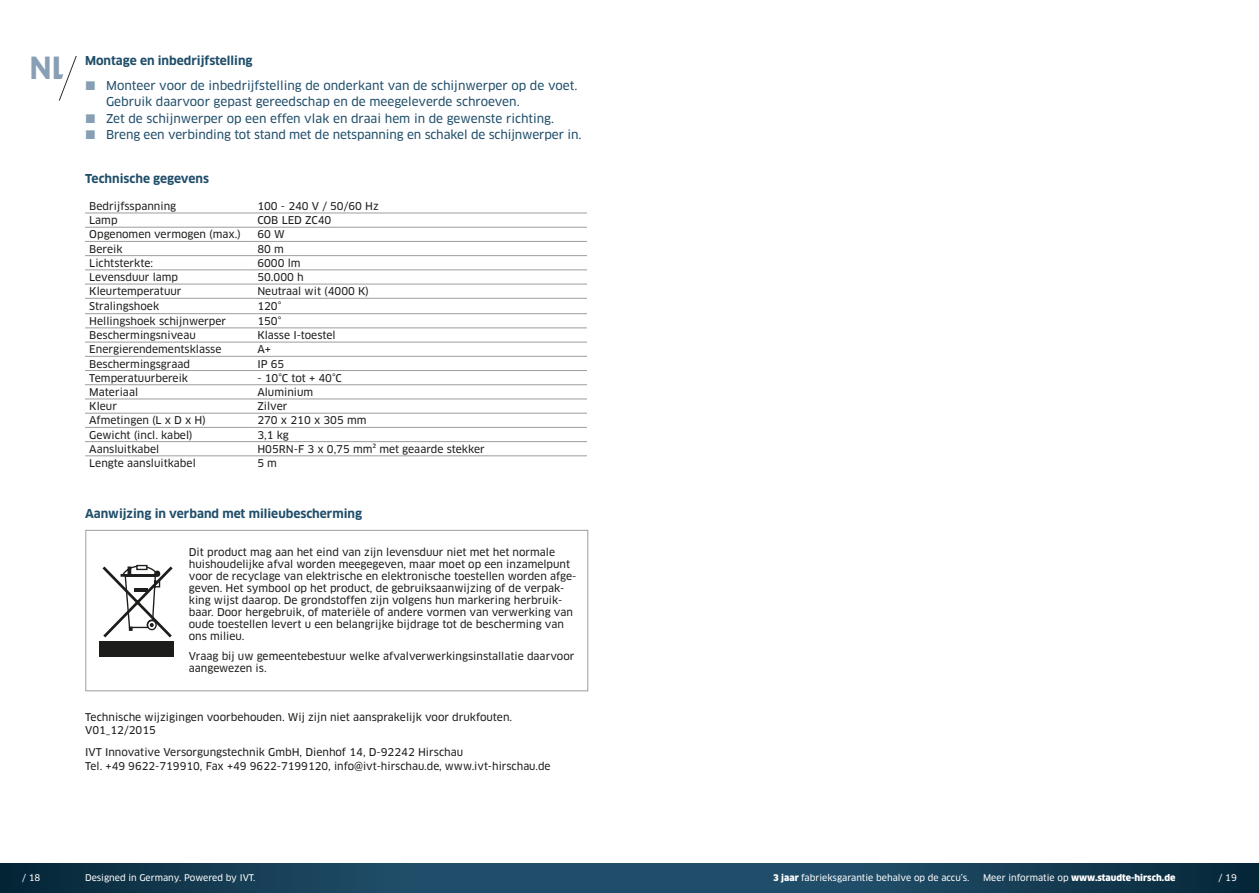
<style>
.page{position:relative;width:1259px;height:893px;background:#fff}
.page>*{position:absolute;margin:0;border:0;box-sizing:border-box;transform-origin:0 0}
.t1{font:700 29.85px "Clan OT";color:#879eb4}
.t2{font:12px/16.5px "Clan OT News";color:#204e6a}
.t3{font:700 12px "Clan OT";color:#204e6a}
.t4{font:10.5px/12px "Clan OT News";color:#1d1d1b}
.t5{font:9px "Clan OT News";color:#fff}
.t6{font:900 9px "Clan OT";color:#fff}
.s1{font-family:"Clan OT";font-weight:900}
.s2{font-family:"Clan OT News";font-weight:400}
</style>
<div class="page">
<svg style="left:0;top:863px;width:1259px;height:30px;background:#174159"></svg>
<svg style="left:59px;top:56px;width:18px;height:45px"></svg>
<hr style="left:85px;top:213px;width:168px;height:1px;background:#9d9d9d">
<hr style="left:253px;top:213px;width:334px;height:1px;background:#9d9d9d">
<hr style="left:85px;top:227px;width:168px;height:1px;background:#9d9d9d">
<hr style="left:253px;top:227px;width:334px;height:1px;background:#9d9d9d">
<hr style="left:85px;top:241px;width:168px;height:1px;background:#9d9d9d">
<hr style="left:253px;top:241px;width:334px;height:1px;background:#9d9d9d">
<hr style="left:85px;top:255px;width:168px;height:1px;background:#9d9d9d">
<hr style="left:253px;top:255px;width:334px;height:1px;background:#9d9d9d">
<hr style="left:85px;top:269px;width:168px;height:1px;background:#9d9d9d">
<hr style="left:253px;top:269px;width:334px;height:1px;background:#9d9d9d">
<hr style="left:85px;top:284px;width:168px;height:1px;background:#9d9d9d">
<hr style="left:253px;top:284px;width:334px;height:1px;background:#9d9d9d">
<hr style="left:85px;top:298px;width:168px;height:1px;background:#9d9d9d">
<hr style="left:253px;top:298px;width:334px;height:1px;background:#9d9d9d">
<hr style="left:85px;top:313px;width:168px;height:1px;background:#9d9d9d">
<hr style="left:253px;top:313px;width:334px;height:1px;background:#9d9d9d">
<hr style="left:85px;top:327px;width:168px;height:1px;background:#9d9d9d">
<hr style="left:253px;top:327px;width:334px;height:1px;background:#9d9d9d">
<hr style="left:85px;top:342px;width:168px;height:1px;background:#9d9d9d">
<hr style="left:253px;top:342px;width:334px;height:1px;background:#9d9d9d">
<hr style="left:85px;top:356px;width:168px;height:1px;background:#9d9d9d">
<hr style="left:253px;top:356px;width:334px;height:1px;background:#9d9d9d">
<hr style="left:85px;top:370px;width:168px;height:1px;background:#9d9d9d">
<hr style="left:253px;top:370px;width:334px;height:1px;background:#9d9d9d">
<hr style="left:85px;top:384px;width:168px;height:1px;background:#9d9d9d">
<hr style="left:253px;top:384px;width:334px;height:1px;background:#9d9d9d">
<hr style="left:85px;top:399px;width:168px;height:1px;background:#9d9d9d">
<hr style="left:253px;top:399px;width:334px;height:1px;background:#9d9d9d">
<hr style="left:85px;top:413px;width:168px;height:1px;background:#9d9d9d">
<hr style="left:253px;top:413px;width:334px;height:1px;background:#9d9d9d">
<hr style="left:85px;top:427px;width:168px;height:1px;background:#9d9d9d">
<hr style="left:253px;top:427px;width:334px;height:1px;background:#9d9d9d">
<hr style="left:85px;top:441px;width:168px;height:1px;background:#9d9d9d">
<hr style="left:253px;top:441px;width:334px;height:1px;background:#9d9d9d">
<hr style="left:85px;top:455px;width:168px;height:1px;background:#9d9d9d">
<hr style="left:253px;top:455px;width:334px;height:1px;background:#9d9d9d">
<svg style="left:102px;top:564px;width:71px;height:74px"></svg>
<hr style="left:134px;top:589px;width:14px;height:3px;background:#1d1d1b">
<div style="left:99px;top:641px;width:75px;height:15px;background:#1d1d1b"></div>
<div style="left:85px;top:530px;width:503px;height:161px;border:1px solid #9d9d9d"></div>
<h1 class="t1" style="left:30px;top:51px;width:41px">NL</h1>
<p class="t3" style="left:85px;top:53px;width:169px">Montage en inbedrijfstelling</p>
<p class="t2" style="left:106px;top:77px;width:477px">Monteer voor de inbedrijfstelling de onderkant van de schijnwerper op de voet.<br>Gebruik daarvoor gepast gereedschap en de meegeleverde schroeven.<br>Zet de schijnwerper op een effen vlak en draai hem in de gewenste richting.<br>Breng een verbinding tot stand met de netspanning en schakel de schijnwerper in.</p>
<p class="t3" style="left:85px;top:171px;width:125px">Technische gegevens</p>
<p class="t4" style="left:89px;top:200px;width:88px">Bedrijfsspanning</p>
<p class="t4" style="left:257px;top:200px;width:123px">100 - 240 V / 50/60 Hz</p>
<p class="t4" style="left:89px;top:214px;width:30px">Lamp</p>
<p class="t4" style="left:257px;top:214px;width:76px">COB LED ZC40</p>
<p class="t4" style="left:89px;top:229px;width:153px">Opgenomen vermogen (max.)</p>
<p class="t4" style="left:257px;top:229px;width:29px">60 W</p>
<p class="t4" style="left:89px;top:243px;width:35px">Bereik</p>
<p class="t4" style="left:257px;top:243px;width:28px">80 m</p>
<p class="t4" style="left:89px;top:257px;width:65px">Lichtsterkte:</p>
<p class="t4" style="left:257px;top:257px;width:45px">6000 lm</p>
<p class="t4" style="left:89px;top:271px;width:90px">Levensduur lamp</p>
<p class="t4" style="left:257px;top:271px;width:48px">50.000 h</p>
<p class="t4" style="left:89px;top:285px;width:94px">Kleurtemperatuur</p>
<p class="t4" style="left:257px;top:285px;width:113px">Neutraal wit (4000 K)</p>
<p class="t4" style="left:89px;top:300px;width:71px">Stralingshoek</p>
<p class="t4" style="left:257px;top:300px;width:26px">120°</p>
<p class="t4" style="left:89px;top:315px;width:138px">Hellingshoek schijnwerper</p>
<p class="t4" style="left:257px;top:315px;width:26px">150°</p>
<p class="t4" style="left:89px;top:329px;width:108px">Beschermingsniveau</p>
<p class="t4" style="left:257px;top:329px;width:80px">Klasse I-toestel</p>
<p class="t4" style="left:89px;top:344px;width:134px">Energierendementsklasse</p>
<p class="t4" style="left:257px;top:344px;width:15px">A+</p>
<p class="t4" style="left:89px;top:358px;width:102px">Beschermingsgraad</p>
<p class="t4" style="left:257px;top:358px;width:29px">IP 65</p>
<p class="t4" style="left:89px;top:372px;width:100px">Temperatuurbereik</p>
<p class="t4" style="left:257px;top:372px;width:86px">- 10°C tot + 40°C</p>
<p class="t4" style="left:89px;top:386px;width:50px">Materiaal</p>
<p class="t4" style="left:257px;top:386px;width:57px">Aluminium</p>
<p class="t4" style="left:89px;top:400px;width:29px">Kleur</p>
<p class="t4" style="left:257px;top:400px;width:32px">Zilver</p>
<p class="t4" style="left:89px;top:415px;width:118px">Afmetingen (L x D x H)</p>
<p class="t4" style="left:257px;top:415px;width:111px">270 x 210 x 305 mm</p>
<p class="t4" style="left:89px;top:429px;width:105px">Gewicht (incl. kabel)</p>
<p class="t4" style="left:257px;top:429px;width:33px">3,1 kg</p>
<p class="t4" style="left:89px;top:443px;width:72px">Aansluitkabel</p>
<p class="t4" style="left:257px;top:443px;width:229px">H05RN-F 3 x 0,75 mm² met geaarde stekker</p>
<p class="t4" style="left:89px;top:457px;width:108px">Lengte aansluitkabel</p>
<p class="t4" style="left:257px;top:457px;width:21px">5 m</p>
<p class="t3" style="left:85px;top:506px;width:279px">Aanwijzing in verband met milieubescherming</p>
<p class="t4" style="left:189px;top:546px;width:389px">Dit product mag aan het eind van zijn levensduur niet met het normale huishoudelijke afval worden meegegeven, maar moet op een inzamelpunt voor de recyclage van elektrische en elektronische toestellen worden afge&shy;geven. Het symbool op het product, de gebruiksaanwijzing of de verpak&shy;king wijst daarop. De grondstoffen zijn volgens hun markering herbruik&shy;baar. Door hergebruik, of materiële of andere vormen van verwerking van oude toestellen levert u een belangrijke bijdrage tot de bescherming van ons milieu.</p>
<p class="t4" style="left:189px;top:650px;width:387px">Vraag bij uw gemeentebestuur welke afvalverwerkingsinstallatie daarvoor aangewezen is.</p>
<p class="t4" style="left:85px;top:710px;width:428px;line-height:13.5px">Technische wijzigingen voorbehouden. Wij zijn niet aansprakelijk voor drukfouten.<br>V01_12/2015</p>
<p class="t4" style="left:85px;top:746px;width:467px;line-height:13.5px">IVT Innovative Versorgungstechnik GmbH, Dienhof 14, D-92242 Hirschau<br>Tel. +49 9622-719910, Fax +49 9622-7199120, info@ivt-hirschau.de, www.ivt-hirschau.de</p>
<p class="t5" style="left:22px;top:872px;width:20px">/ 18</p>
<p class="t5" style="left:85px;top:872px;width:172px">Designed in Germany. Powered by IVT.</p>
<p class="t5" style="left:773px;top:872px;width:198px"><span class="s1">3 jaar</span> fabrieksgarantie behalve op de accu’s.</p>
<p class="t6" style="left:983px;top:872px;width:194px"><span class="s2">Meer informatie op</span> www.staudte-hirsch.de</p>
<p class="t5" style="left:1218px;top:872px;width:20px">/ 19</p>
</div>
